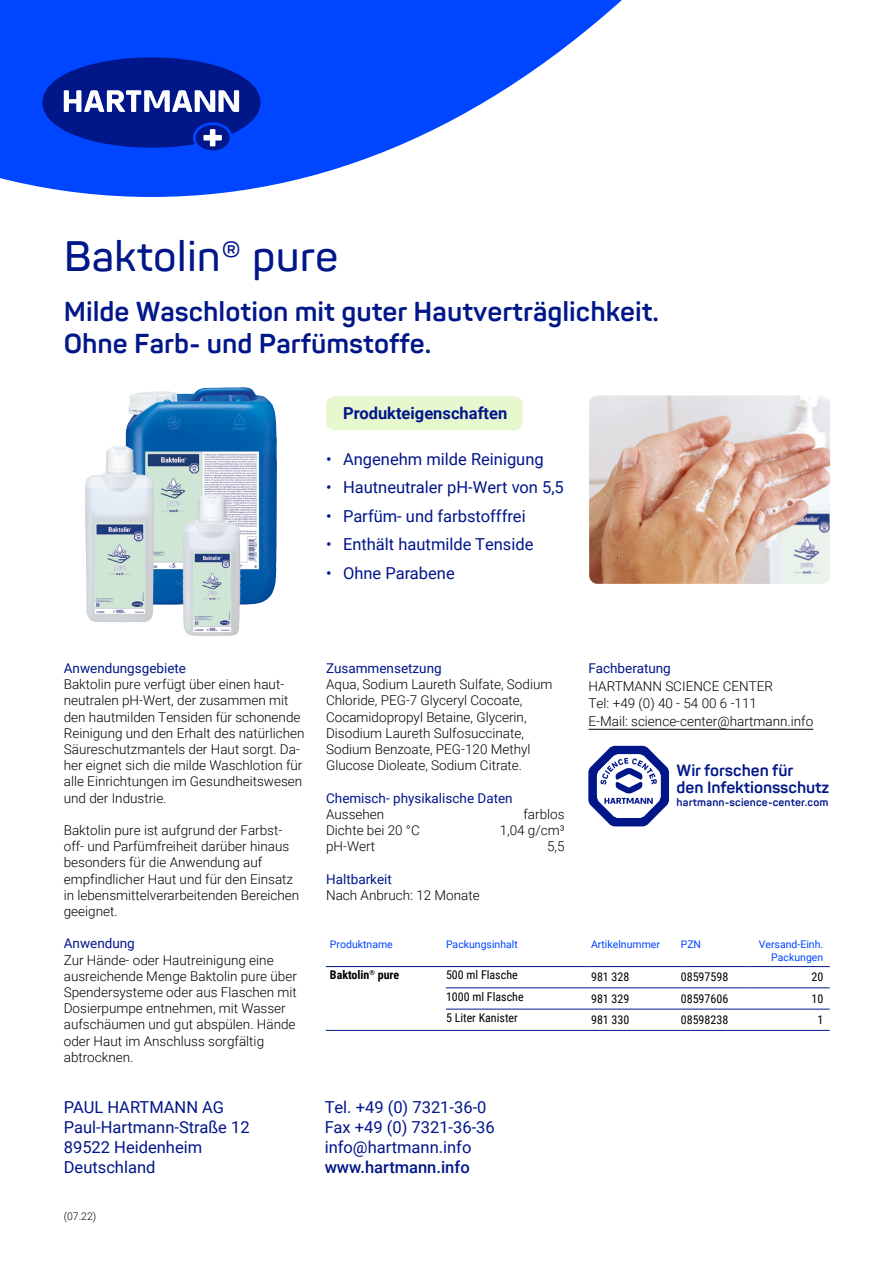
<style>
.page{position:relative;width:893px;height:1263px;background:#fff}
.page>*{position:absolute;margin:0;border:0;box-sizing:border-box;transform-origin:0 0}
.BU{font:600 42px "Panton";color:#001689}
.t1{font:700 27px "Panton";color:#001689}
.t2{font:16.5px "Roboto";color:#001689}
.t3{font:700 16.5px "Roboto";color:#001689}
.t4{font:500 16.5px "Roboto";color:#001689}
.t5{font:700 16.2px/16.5px "Panton";letter-spacing:-.005em;color:#001689}
.t6{font:300 13.5px/16.2px "Roboto";color:#000}
.t7{font:13.5px "Roboto";color:#001689}
.Produkt_Bestelltabel{font:12px "Roboto Condensed";color:#000}
.t8{font:700 12px "Roboto Condensed";color:#000}
.t9{font:700 10.65px "Panton";letter-spacing:.015em;color:#001689}
.t10{font:10.5px/13.5px "Roboto";color:#0045ff;text-align:right}
.t11{font:300 10.5px "Roboto";color:#000}
</style>
<div class="page">
<svg style="left:0;top:0;width:622px;height:197px;fill:#0045ff"></svg>
<div style="left:326px;top:396px;width:197px;height:34px;background:#e7f8cf;border-radius:9px"></div>
<div style="left:196px;top:125px;width:34px;height:25px;background:#001689;border-radius:50%"></div>
<svg style="left:42px;top:57px;width:218px;height:91px;background:#1d3aaf"></svg>
<img style="left:85px;top:387px;width:156px;height:235px">
<img style="left:589px;top:395px;width:241px;height:189px">
<hr style="left:589px;top:729px;width:224px;height:1px;background:#000">
<svg style="left:589px;top:746px;width:80px;height:80px"></svg>
<hr style="left:591px;top:966px;width:90px;height:1px;background:#001689">
<hr style="left:681px;top:966px;width:71px;height:1px;background:#001689">
<hr style="left:752px;top:966px;width:78px;height:1px;background:#001689">
<hr style="left:326px;top:966px;width:120px;height:1px;background:#001689">
<hr style="left:446px;top:966px;width:145px;height:1px;background:#001689">
<hr style="left:326px;top:1030px;width:120px;height:1px;background:#001689">
<hr style="left:446px;top:987px;width:145px;height:1px;background:#001689">
<hr style="left:591px;top:987px;width:90px;height:1px;background:#001689">
<hr style="left:681px;top:987px;width:71px;height:1px;background:#001689">
<hr style="left:752px;top:987px;width:78px;height:1px;background:#001689">
<hr style="left:446px;top:1009px;width:145px;height:1px;background:#001689">
<hr style="left:591px;top:1009px;width:90px;height:1px;background:#001689">
<hr style="left:681px;top:1009px;width:71px;height:1px;background:#001689">
<hr style="left:752px;top:1009px;width:78px;height:1px;background:#001689">
<hr style="left:446px;top:1030px;width:145px;height:1px;background:#001689">
<hr style="left:591px;top:1030px;width:90px;height:1px;background:#001689">
<hr style="left:681px;top:1030px;width:71px;height:1px;background:#001689">
<hr style="left:752px;top:1030px;width:78px;height:1px;background:#001689">
<p class="BU" style="left:64px;top:230px;width:276px">Baktolin® pure</p>
<p class="t1" style="left:64px;top:294px;width:597px">Milde Waschlotion mit guter Hautverträglichkeit.</p>
<p class="t1" style="left:64px;top:326px;width:369px">Ohne Farb- und Parfümstoffe.</p>
<p class="t3" style="left:343px;top:402px;width:166px">Produkteigenschaften</p>
<p class="t2" style="left:326px;top:447px;width:219px">• Angenehm milde Reinigung</p>
<p class="t2" style="left:326px;top:476px;width:239px">• Hautneutraler pH-Wert von 5,5</p>
<p class="t2" style="left:326px;top:504px;width:201px">• Parfüm- und farbstofffrei</p>
<p class="t2" style="left:326px;top:533px;width:209px">• Enthält hautmilde Tenside</p>
<p class="t2" style="left:326px;top:561px;width:130px">• Ohne Parabene</p>
<p class="t7" style="left:64px;top:659px;width:124px">Anwendungsgebiete</p>
<p class="t6" style="left:64px;top:676px;width:242px">Baktolin pure verfügt über einen haut&shy;neutralen pH-Wert, der zusammen mit den hautmilden Tensiden für schonende Reinigung und den Erhalt des natürlichen Säureschutzmantels der Haut sorgt. Da&shy;her eignet sich die milde Waschlotion für alle Einrichtungen im Gesundheitswesen und der Industrie.</p>
<p class="t6" style="left:64px;top:822px;width:237px">Baktolin pure ist aufgrund der Farbst&shy;off- und Parfümfreiheit darüber hinaus besonders für die Anwendung auf empfindlicher Haut und für den Einsatz in lebensmittelverarbeitenden Bereichen geeignet.</p>
<p class="t7" style="left:64px;top:934px;width:73px">Anwendung</p>
<p class="t6" style="left:64px;top:951px;width:235px">Zur Hände- oder Hautreinigung eine ausreichende Menge Baktolin pure über Spendersysteme oder aus Flaschen mit Dosierpumpe entnehmen, mit Wasser aufschäumen und gut abspülen. Hände oder Haut im Anschluss sorgfältig abtrocknen.</p>
<p class="t2" style="left:64px;top:1096px;width:162px">PAUL HARTMANN AG</p>
<p class="t2" style="left:64px;top:1115px;width:187px">Paul-Hartmann-Straße 12</p>
<p class="t2" style="left:64px;top:1135px;width:140px">89522 Heidenheim</p>
<p class="t2" style="left:64px;top:1155px;width:93px">Deutschland</p>
<p class="t11" style="left:64px;top:1209px;width:34px">(07.22)</p>
<p class="t7" style="left:326px;top:659px;width:117px">Zusammensetzung</p>
<p class="t6" style="left:326px;top:676px;width:228px">Aqua, Sodium Laureth Sulfate, Sodium<br>Chloride, PEG-7 Glyceryl Cocoate,<br>Cocamidopropyl Betaine, Glycerin,</p>
<p class="t6" style="left:326px;top:724px;width:199px">Disodium Laureth Sulfosuccinate,</p>
<p class="t6" style="left:326px;top:741px;width:206px">Sodium Benzoate, PEG-120 Methyl<br>Glucose Dioleate, Sodium Citrate.</p>
<p class="t7" style="left:326px;top:788px;width:188px">Chemisch- physikalische Daten</p>
<p class="t6" style="left:326px;top:805px;width:60px">Aussehen</p>
<p class="t6" style="left:523px;top:805px;width:43px">farblos</p>
<p class="t6" style="left:326px;top:822px;width:95px">Dichte bei 20 °C</p>
<p class="t6" style="left:500px;top:822px;width:66px">1,04 g/cm³</p>
<p class="t6" style="left:326px;top:838px;width:51px">pH-Wert</p>
<p class="t6" style="left:547px;top:838px;width:19px">5,5</p>
<p class="t7" style="left:326px;top:869px;width:67px">Haltbarkeit</p>
<p class="t6" style="left:326px;top:886px;width:155px">Nach Anbruch: 12 Monate</p>
<p class="t7" style="left:589px;top:659px;width:84px">Fachberatung</p>
<p class="t6" style="left:589px;top:677px;width:186px">HARTMANN SCIENCE CENTER</p>
<p class="t6" style="left:589px;top:695px;width:170px">Tel: +49 (0) 40 - 54 00 6 -111</p>
<p class="t6" style="left:589px;top:712px;width:226px">E-Mail: science-center@hartmann.info</p>
<p class="t5" style="left:677px;top:762px;width:154px">Wir forschen für<br>den Infektionsschutz</p>
<p class="t9" style="left:677px;top:796px;width:153px">hartmann-science-center.com</p>
<p class="t10" style="left:330px;top:937px;width:64px">Produktname</p>
<p class="t10" style="left:446px;top:937px;width:73px">Packungsinhalt</p>
<p class="t10" style="left:591px;top:937px;width:70px">Artikelnummer</p>
<p class="t10" style="left:681px;top:937px;width:22px">PZN</p>
<p class="t10" style="left:759px;top:937px;width:66px">Versand-Einh.<br>Packungen</p>
<p class="t8" style="left:330px;top:967px;width:71px">Baktolin<sup>®</sup> pure</p>
<p class="Produkt_Bestelltabel" style="left:446px;top:967px;width:73px">500 ml Flasche</p>
<p class="Produkt_Bestelltabel" style="left:591px;top:969px;width:40px">981 328</p>
<p class="Produkt_Bestelltabel" style="left:681px;top:969px;width:49px">08597598</p>
<p class="Produkt_Bestelltabel" style="left:811px;top:969px;width:13px">20</p>
<p class="Produkt_Bestelltabel" style="left:446px;top:988px;width:79px">1000 ml Flasche</p>
<p class="Produkt_Bestelltabel" style="left:591px;top:990px;width:40px">981 329</p>
<p class="Produkt_Bestelltabel" style="left:681px;top:990px;width:49px">08597606</p>
<p class="Produkt_Bestelltabel" style="left:811px;top:990px;width:13px">10</p>
<p class="Produkt_Bestelltabel" style="left:446px;top:1009px;width:73px">5 Liter Kanister</p>
<p class="Produkt_Bestelltabel" style="left:591px;top:1011px;width:40px">981 330</p>
<p class="Produkt_Bestelltabel" style="left:681px;top:1011px;width:49px">08598238</p>
<p class="Produkt_Bestelltabel" style="left:817px;top:1011px;width:7px">1</p>
<p class="t2" style="left:325px;top:1096px;width:163px">Tel. +49 (0) 7321-36-0</p>
<p class="t2" style="left:325px;top:1115px;width:172px">Fax +49 (0) 7321-36-36</p>
<p class="t2" style="left:325px;top:1135px;width:148px">info@hartmann.info</p>
<p class="t4" style="left:325px;top:1155px;width:147px">www.hartmann.info</p>
</div>
